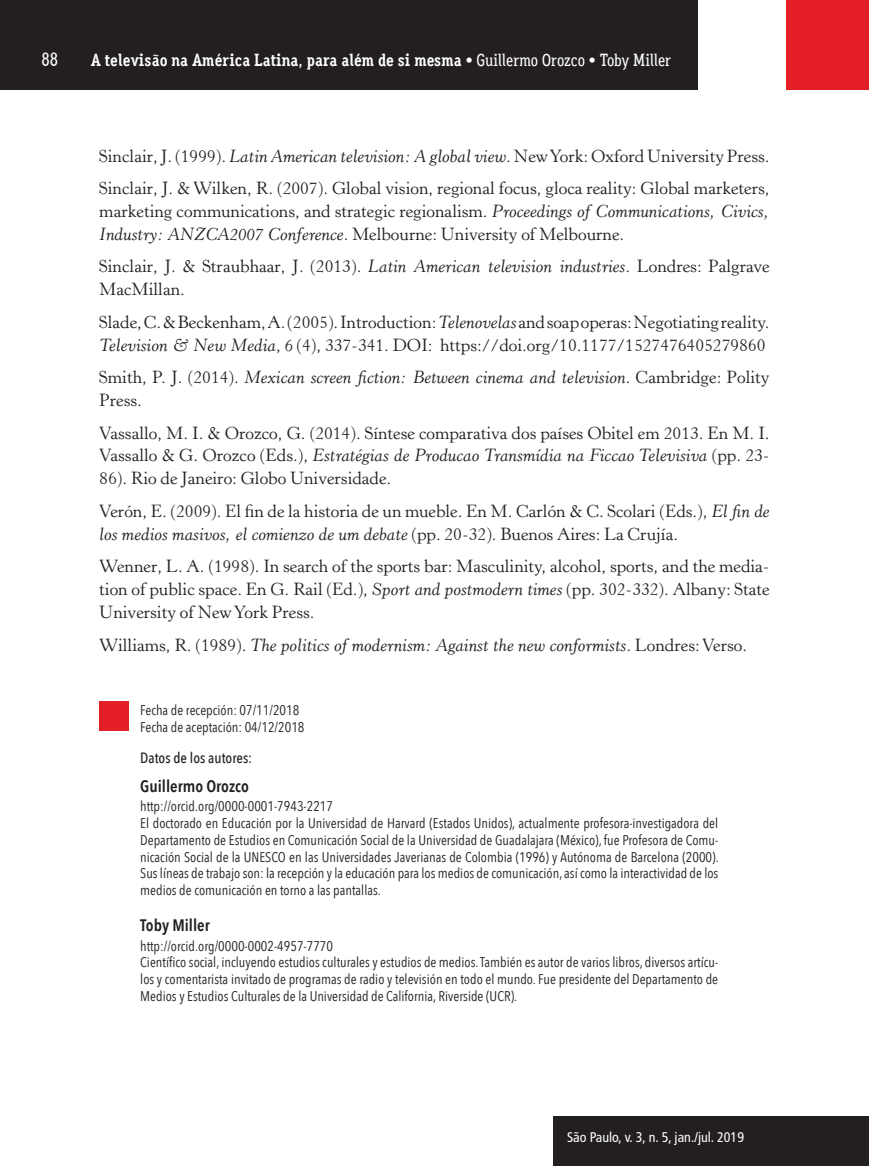
<style>
.page{position:relative;width:869px;height:1166px;background:#fff}
.page>*{position:absolute;margin:0;border:0;box-sizing:border-box;transform-origin:0 0}
.t1{font:500 19.25px "Aaux Office";color:#fff}
.t2{font:17.5px/22.8px "Horley Old Style";color:#231f20}
.t3{font:italic 17.5px/22.8px "Horley Old Style";color:#231f20}
.t4{font:700 17.5px "Aaux Office";color:#fff}
.t5{font:600 16.62px "Avenir Next Condensed";color:#231f20}
.t6{font:500 14.88px "Avenir Next Condensed";color:#231f20}
.t7{font:14px/16.8px "Avenir Next Condensed";color:#231f20}
.t8{font:condensed 14px "Frutiger LT Std";color:#fff}
.s1{font-weight:500}
.s2{font-style:italic}
.s3{font-style:normal}
</style>
<div class="page">
<div style="left:785px;top:0;width:83px;height:90px;background:#e41e25"></div>
<div style="left:0;top:0;width:697px;height:89px;background:#231f20"></div>
<div style="left:553px;top:1116px;width:314px;height:50px;background:#231f20"></div>
<div style="left:99px;top:701px;width:30px;height:30px;background:#e41e25"></div>
<p class="t1" style="left:42px;top:48px;width:18px">88</p>
<p class="t4" style="left:91px;top:49px;width:582px">A televisão na América Latina, para além de si mesma <span class="s1">• Guillermo Orozco • Toby Miller</span></p>
<p class="t2" style="left:99px;top:140px;width:671px;line-height:32.7px">Sinclair, J. (1999). <span class="s2">Latin American television: A global view</span>. New York: Oxford University Press.<br>Sinclair, J. &amp; Wilken, R. (2007). Global vision, regional focus, gloca reality: Global marketers,</p>
<p class="t2" style="left:99px;top:200px;width:671px">marketing communications, and strategic regionalism. <span class="s2">Proceedings of Communications, Civics,<br>Industry: ANZCA2007 Conference</span>. Melbourne: University of Melbourne.</p>
<p class="t2" style="left:99px;top:256px;width:671px">Sinclair, J. &amp; Straubhaar, J. (2013). <span class="s2">Latin American television industries</span>. Londres: Palgrave<br>MacMillan.</p>
<p class="t2" style="left:99px;top:311px;width:671px">Slade, C. &amp; Beckenham, A. (2005). Introduction: <span class="s2">Telenovelas</span> and soap operas: Negotiating reality.<br><span class="s2">Television &amp; New Media</span>, <span class="s2">6</span> (4), 337-341. DOI: https://doi.org/10.1177/1527476405279860</p>
<p class="t3" style="left:99px;top:366px;width:671px"><span class="s3">Smith, P. J. (2014).</span> Mexican screen fiction: Between cinema and television<span class="s3">. Cambridge: Polity<br>Press.</span></p>
<p class="t2" style="left:99px;top:422px;width:671px;text-align:justify">Vassallo, M. I. &amp; Orozco, G. (2014). Síntese comparativa dos países Obitel em 2013. En M. I.<br>Vassallo &amp; G. Orozco (Eds.), <span class="s2">Estratégias de Producao Transmídia na Ficcao Televisiva</span> (pp. 23- 86). Rio de Janeiro: Globo Universidade.</p>
<p class="t2" style="left:99px;top:500px;width:671px">Verón, E. (2009). El fin de la historia de un mueble. En M. Carlón &amp; C. Scolari (Eds.), <span class="s2">El fin de los medios masivos, el comienzo de um debate</span> (pp. 20-32). Buenos Aires: La Crujía.</p>
<p class="t2" style="left:99px;top:555px;width:671px;text-align:justify">Wenner, L. A. (1998). In search of the sports bar: Masculinity, alcohol, sports, and the media&shy;tion of public space. En G. Rail (Ed.), <span class="s2">Sport and postmodern times</span> (pp. 302-332). Albany: State University of New York Press.</p>
<p class="t3" style="left:99px;top:633px;width:649px"><span class="s3">Williams, R. (1989).</span> The politics of modernism: Against the new conformists<span class="s3">. Londres: Verso.</span></p>
<p class="t7" style="left:140px;top:702px;width:166px">Fecha de recepción: 07/11/2018<br>Fecha de aceptación: 04/12/2018</p>
<p class="t6" style="left:140px;top:748px;width:113px">Datos de los autores:</p>
<p class="t5" style="left:140px;top:776px;width:110px">Guillermo Orozco</p>
<p class="t7" style="left:140px;top:798px;width:579px">http://orcid.org/0000-0001-7943-2217<br>El doctorado en Educación por la Universidad de Harvard (Estados Unidos), actualmente profesora-investigadora del Departamento de Estudios en Comunicación Social de la Universidad de Guadalajara (México), fue Profesora de Comu&shy;nicación Social de la UNESCO en las Universidades Javerianas de Colombia (1996) y Autónoma de Barcelona (2000).<br>Sus líneas de trabajo son: la recepción y la educación para los medios de comunicación, así como la interactividad de los medios de comunicación en torno a las pantallas.</p>
<p class="t5" style="left:140px;top:915px;width:71px">Toby Miller</p>
<p class="t7" style="left:140px;top:937px;width:579px">http://orcid.org/0000-0002-4957-7770<br>Científico social, incluyendo estudios culturales y estudios de medios. También es autor de varios libros, diversos artícu&shy;los y comentarista invitado de programas de radio y televisión en todo el mundo. Fue presidente del Departamento de Medios y Estudios Culturales de la Universidad de California, Riverside (UCR).</p>
<p class="t8" style="left:567px;top:1129px;width:178px">São Paulo, v. 3, n. 5, jan./jul. 2019</p>
</div>
